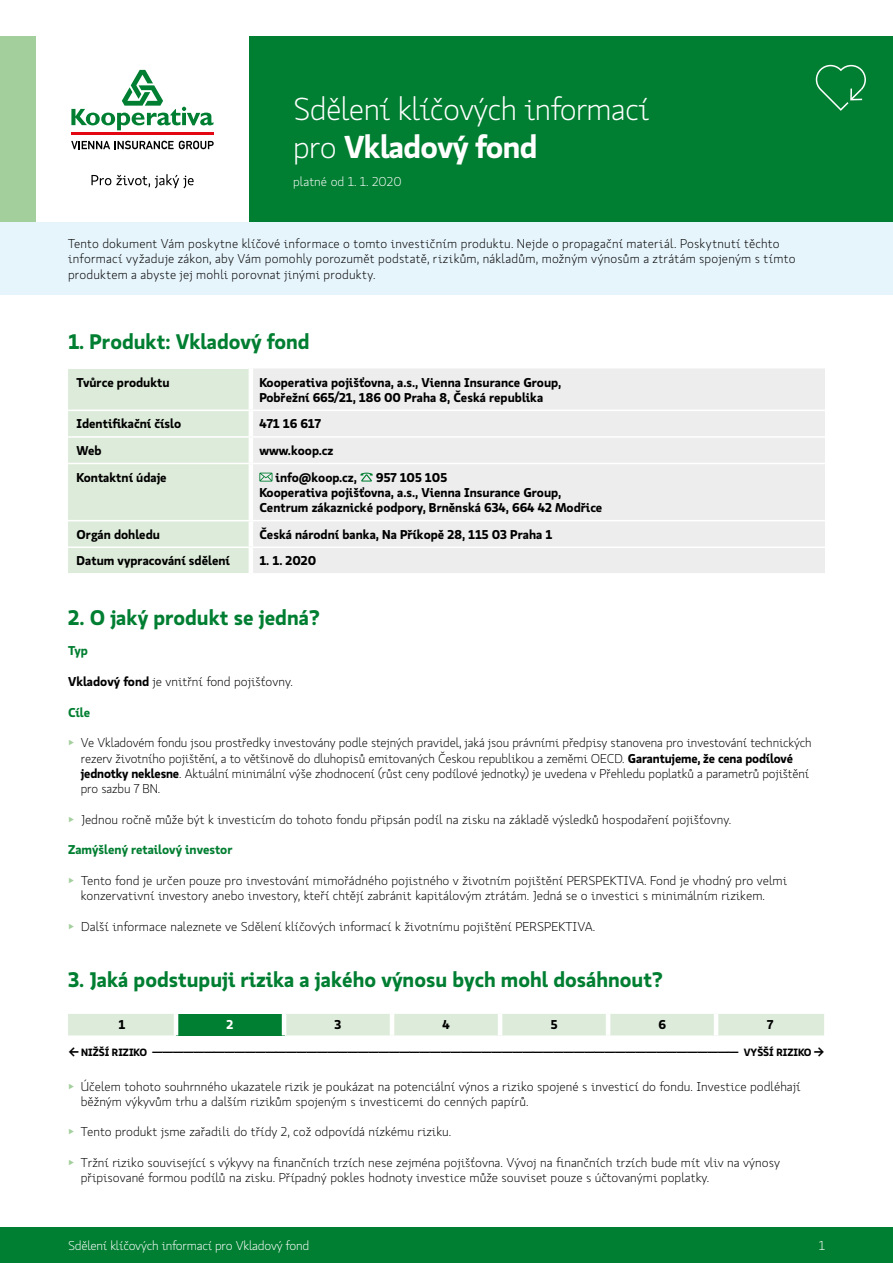
<style>
.page{position:relative;width:893px;height:1263px;background:#fff}
.page>*{position:absolute;margin:0;border:0;box-sizing:border-box;transform-origin:0 0}
.t1{font:300 31.5px/37.8px "Koop Pro";letter-spacing:-.02em;color:#fff}
.t2{font:700 21px "Koop Pro";color:#007e31}
.t3{font:300 12.75px/15.3px "Koop Pro";color:#000}
.t4{font:700 12.75px/15.3px "Koop Pro";color:#000}
.t5{font:300 12.75px "Koop Pro";letter-spacing:-.02em;color:#fff}
.t6{font:700 12.75px "Koop Pro";color:#007e31}
.t7{font:300 12.75px "Koop Pro";color:#fff}
.t8{font:700 12.75px "Koop Pro";color:#fff}
.t9{font:700 10.5px "Koop Pro";color:#000}
.s1{font-weight:700}
.s2{color:#a2cf9c}
</style>
<div class="page">
<div style="left:0;top:1227px;width:893px;height:36px;background:#007e31"></div>
<div style="left:249px;top:36px;width:644px;height:186px;background:#007e31"></div>
<div style="left:0;top:36px;width:36px;height:186px;background:#a2cf9c"></div>
<div style="left:0;top:222px;width:893px;height:73px;background:#e6f4fb"></div>
<div style="left:68px;top:1014px;width:756px;height:21px;background:#ddecda"></div>
<div style="left:176px;top:1014px;width:108px;height:21px;background:#007e31"></div>
<hr style="left:174px;top:1014px;width:4px;height:21px;background:#fff">
<hr style="left:282px;top:1014px;width:4px;height:21px;background:#fff">
<hr style="left:390px;top:1014px;width:4px;height:21px;background:#fff">
<hr style="left:498px;top:1014px;width:4px;height:21px;background:#fff">
<hr style="left:606px;top:1014px;width:4px;height:21px;background:#fff">
<hr style="left:714px;top:1014px;width:4px;height:21px;background:#fff">
<div style="left:253px;top:369px;width:572px;height:204px;background:#ededed"></div>
<div style="left:68px;top:369px;width:181px;height:204px;background:#ddecda"></div>
<hr style="left:68px;top:410px;width:183px;height:1px;background:#fff">
<hr style="left:251px;top:410px;width:574px;height:1px;background:#fff">
<hr style="left:68px;top:436px;width:183px;height:2px;background:#fff">
<hr style="left:251px;top:436px;width:574px;height:2px;background:#fff">
<hr style="left:68px;top:463px;width:183px;height:1px;background:#fff">
<hr style="left:251px;top:463px;width:574px;height:1px;background:#fff">
<hr style="left:68px;top:520px;width:183px;height:1px;background:#fff">
<hr style="left:251px;top:520px;width:574px;height:1px;background:#fff">
<hr style="left:68px;top:546px;width:183px;height:2px;background:#fff">
<hr style="left:251px;top:546px;width:574px;height:2px;background:#fff">
<svg style="left:259px;top:473px;width:13px;height:9px"></svg>
<svg style="left:360px;top:473px;width:13px;height:9px"></svg>
<hr style="left:71px;top:133px;width:142px;height:2px;background:#e30613">
<svg style="left:71px;top:70px;width:142px;height:60px"></svg>
<svg style="left:71px;top:141px;width:143px;height:8px"></svg>
<svg style="left:91px;top:174px;width:103px;height:14px"></svg>
<svg style="left:816px;top:65px;width:50px;height:46px"></svg>
<h1 class="t1" style="left:293px;top:90px;width:358px">Sdělení klíčových informací pro <span class="s1">Vkladový fond</span></h1>
<p class="t7" style="left:293px;top:173px;width:110px">platné od 1. 1. 2020</p>
<p class="t3" style="left:68px;top:236px;width:729px">Tento dokument Vám poskytne klíčové informace o tomto investičním produktu. Nejde o propagační materiál. Poskytnutí těchto informací vyžaduje zákon, aby Vám pomohly porozumět podstatě, rizikům, nákladům, možným výnosům a ztrátám spojeným s tímto produktem a abyste jej mohli porovnat jinými produkty.</p>
<h2 class="t2" style="left:68px;top:327px;width:243px">1. Produkt: Vkladový fond</h2>
<p class="t4" style="left:77px;top:374px;width:95px">Tvůrce produktu</p>
<p class="t4" style="left:259px;top:374px;width:303px">Kooperativa pojišťovna, a.s., Vienna Insurance Group,<br>Pobřežní 665/21, 186 00 Praha 8, Česká republika</p>
<p class="t4" style="left:77px;top:416px;width:106px">Identifikační číslo</p>
<p class="t4" style="left:259px;top:416px;width:63px">471 16 617</p>
<p class="t4" style="left:77px;top:442px;width:27px">Web</p>
<p class="t4" style="left:259px;top:442px;width:75px">www.koop.cz</p>
<p class="t4" style="left:77px;top:469px;width:92px">Kontaktní údaje</p>
<p class="t4" style="left:276px;top:469px;width:83px">info@koop.cz,</p>
<p class="t4" style="left:259px;top:469px;width:344px;text-indent:117px">957 105 105<br>Kooperativa pojišťovna, a.s., Vienna Insurance Group,<br>Centrum zákaznické podpory, Brněnská 634, 664 42 Modřice</p>
<p class="t4" style="left:77px;top:526px;width:85px">Orgán dohledu</p>
<p class="t4" style="left:259px;top:526px;width:294px">Česká národní banka, Na Příkopě 28, 115 03 Praha 1</p>
<p class="t4" style="left:77px;top:553px;width:155px">Datum vypracování sdělení</p>
<p class="t4" style="left:259px;top:553px;width:59px">1. 1. 2020</p>
<h2 class="t2" style="left:68px;top:602px;width:253px">2. O jaký produkt se jedná?</h2>
<p class="t6" style="left:68px;top:642px;width:22px">Typ</p>
<p class="t3" style="left:68px;top:674px;width:226px"><span class="s1">Vkladový fond</span> je vnitřní fond pojišťovny.</p>
<p class="t6" style="left:68px;top:703px;width:24px">Cíle</p>
<p class="t3" style="left:81px;top:735px;width:732px;text-indent:-13px"><span class="s2">▶</span> Ve Vkladovém fondu jsou prostředky investovány podle stejných pravidel, jaká jsou právními předpisy stanovena pro investování technických rezerv životního pojištění, a to většinově do dluhopisů emitovaných Českou republikou a zeměmi OECD. <span class="s1">Garantujeme, že cena podílové jednotky neklesne</span>. Aktuální minimální výše zhodnocení (růst ceny podílové jednotky) je uvedena v Přehledu poplatků a parametrů pojištění pro sazbu 7 BN.</p>
<p class="t3" style="left:68px;top:811px;width:665px"><span class="s2">▶</span> Jednou ročně může být k investicím do tohoto fondu připsán podíl na zisku na základě výsledků hospodaření pojišťovny.</p>
<p class="t6" style="left:68px;top:841px;width:166px">Zamýšlený retailový investor</p>
<p class="t3" style="left:81px;top:873px;width:708px;text-indent:-13px"><span class="s2">▶</span> Tento fond je určen pouze pro investování mimořádného pojistného v životním pojištění PERSPEKTIVA. Fond je vhodný pro velmi konzervativní investory anebo investory, kteří chtějí zabránit kapitálovým ztrátám. Jedná se o investici s minimálním rizikem.</p>
<p class="t3" style="left:68px;top:918px;width:529px"><span class="s2">▶</span> Další informace naleznete ve Sdělení klíčových informací k životnímu pojištění PERSPEKTIVA.</p>
<h2 class="t2" style="left:68px;top:964px;width:596px">3. Jaká podstupuji rizika a jakého výnosu bych mohl dosáhnout?</h2>
<p class="t4" style="left:119px;top:1017px;width:8px">1</p>
<p class="t8" style="left:227px;top:1016px;width:8px">2</p>
<p class="t4" style="left:335px;top:1017px;width:8px">3</p>
<p class="t4" style="left:442px;top:1017px;width:9px">4</p>
<p class="t4" style="left:551px;top:1017px;width:8px">5</p>
<p class="t4" style="left:658px;top:1017px;width:9px">6</p>
<p class="t4" style="left:767px;top:1017px;width:8px">7</p>
<p class="t9" style="left:69px;top:1044px;width:757px">← NIŽŠÍ RIZIKO ————————————————————————————————————————————————————————— VYŠŠÍ RIZIKO →</p>
<p class="t3" style="left:81px;top:1078px;width:721px;text-indent:-13px"><span class="s2">▶</span> Účelem tohoto souhrnného ukazatele rizik je poukázat na potenciální výnos a riziko spojené s investicí do fondu. Investice podléhají běžným výkyvům trhu a dalším rizikům spojeným s investicemi do cenných papírů.</p>
<p class="t3" style="left:68px;top:1124px;width:385px"><span class="s2">▶</span> Tento produkt jsme zařadili do třídy 2, což odpovídá nízkému riziku.</p>
<p class="t3" style="left:81px;top:1155px;width:701px;text-indent:-13px"><span class="s2">▶</span> Tržní riziko související s výkyvy na finančních trzích nese zejména pojišťovna. Vývoj na finančních trzích bude mít vliv na výnosy připisované formou podílů na zisku. Případný pokles hodnoty investice může souviset pouze s účtovanými poplatky.</p>
<p class="t5" style="left:68px;top:1237px;width:243px">Sdělení klíčových informací pro Vkladový fond</p>
<p class="t5" style="left:819px;top:1237px;width:8px">1</p>
</div>
